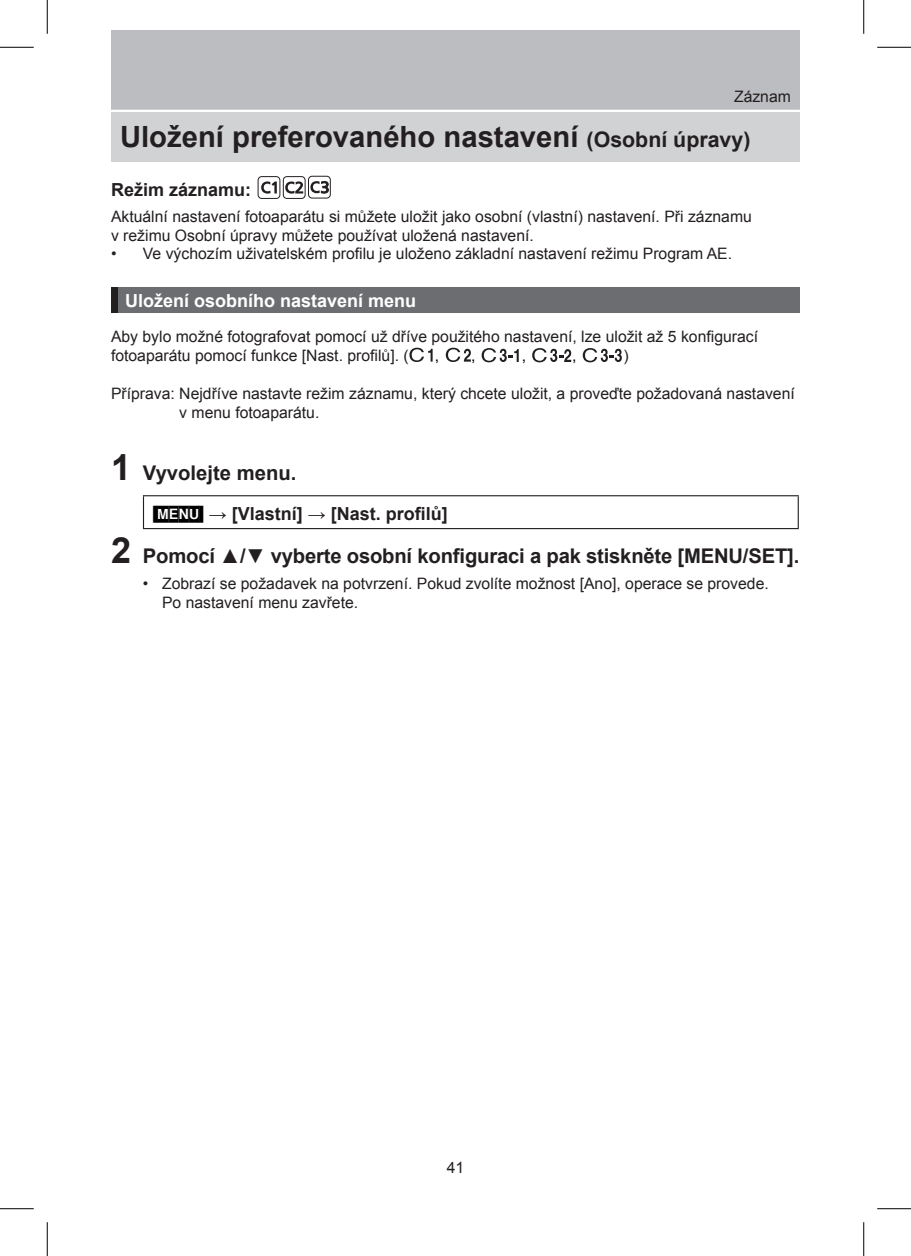
<style>
.page{position:relative;width:911px;height:1256px;background:#fff}
.page>*{position:absolute;margin:0;border:0;box-sizing:border-box;transform-origin:0 0}
.t1{font:700 29.25px "Arial";color:#231f20}
.t2{font:700 20.25px "Arial";letter-spacing:-.01em;color:#231f20}
.t3{font:700 18px "Arial";color:#231f20}
.t4{font:700 18px "Arial";color:#fff}
.t5{font:15.97px "Arial";color:#000}
.t6{font:15.75px/18.9px "Arial";color:#231f20}
.s1{font-size:21.38px}
.s2{font-size:36px}
.s3{font-family:"Display B";font-weight:400;font-size:16.88px;color:#000}
.s4{font-weight:400}
</style>
<div class="page">
<div style="left:111px;top:30px;width:689px;height:81px;background:#bcbdc0"></div>
<div style="left:111px;top:111px;width:689px;height:51px;background:#d1d2d4"></div>
<hr style="left:111px;top:110px;width:689px;height:2px;background:#fff">
<div style="left:258px;top:176px;width:22px;height:23px;border:1px solid #231f20;border-radius:4px"></div>
<svg style="left:261px;top:181px;width:16px;height:12px"></svg>
<div style="left:283px;top:176px;width:22px;height:23px;border:1px solid #231f20;border-radius:4px"></div>
<svg style="left:285px;top:181px;width:18px;height:12px"></svg>
<div style="left:308px;top:176px;width:23px;height:22px;border:1px solid #231f20;border-radius:4px"></div>
<svg style="left:310px;top:181px;width:19px;height:13px"></svg>
<div style="left:111px;top:287px;width:8px;height:26px;background:#231f20"></div>
<div style="left:119px;top:287px;width:681px;height:26px;background:#6c6d70"></div>
<svg style="left:410px;top:348px;width:23px;height:14px"></svg>
<svg style="left:446px;top:348px;width:25px;height:14px"></svg>
<svg style="left:482px;top:348px;width:37px;height:14px"></svg>
<svg style="left:532px;top:348px;width:39px;height:14px"></svg>
<svg style="left:583px;top:348px;width:39px;height:14px"></svg>
<hr style="left:143px;top:495px;width:656px;height:1px;background:#231f20">
<hr style="left:143px;top:496px;width:1px;height:32px;background:#231f20">
<hr style="left:798px;top:496px;width:1px;height:32px;background:#231f20">
<hr style="left:143px;top:528px;width:656px;height:1px;background:#231f20">
<hr style="left:0;top:47px;width:34px;height:1px;background:#000">
<hr style="left:877px;top:47px;width:34px;height:1px;background:#000">
<hr style="left:0;top:1208px;width:34px;height:1px;background:#000">
<hr style="left:877px;top:1208px;width:34px;height:1px;background:#000">
<hr style="left:47px;top:0;width:1px;height:34px;background:#000">
<hr style="left:47px;top:1222px;width:1px;height:33px;background:#000">
<hr style="left:863px;top:0;width:1px;height:34px;background:#000">
<hr style="left:863px;top:1222px;width:1px;height:33px;background:#000">
<p class="t6" style="left:734px;top:87px;width:58px">Záznam</p>
<h1 class="t1" style="left:120px;top:120px;width:632px">Uložení preferovaného nastavení <span class="s1">(Osobní úpravy)</span></h1>
<p class="t3" style="left:111px;top:180px;width:142px">Režim záznamu:</p>
<p class="t6" style="left:111px;top:207px;width:642px">Aktuální nastavení fotoaparátu si můžete uložit jako osobní (vlastní) nastavení. Při záznamu v režimu Osobní úpravy můžete používat uložená nastavení.</p>
<p class="t6" style="left:111px;top:244px;width:623px">• Ve výchozím uživatelském profilu je uloženo základní nastavení režimu Program AE.</p>
<p class="t4" style="left:125px;top:290px;width:293px">Uložení osobního nastavení menu</p>
<p class="t6" style="left:111px;top:327px;width:648px">Aby bylo možné fotografovat pomocí už dříve použitého nastavení, lze uložit až 5 konfigurací fotoaparátu pomocí funkce [Nast. profilů]. (</p>
<p class="t5" style="left:435px;top:346px;width:6px">,</p>
<p class="t5" style="left:471px;top:346px;width:6px">,</p>
<p class="t5" style="left:522px;top:346px;width:6px">,</p>
<p class="t5" style="left:572px;top:346px;width:6px">,</p>
<p class="t6" style="left:623px;top:346px;width:7px">)</p>
<p class="t6" style="left:179px;top:384px;width:617px;text-indent:-68px">Příprava: Nejdříve nastavte režim záznamu, který chcete uložit, a proveďte požadovaná nastavení v menu fotoaparátu.</p>
<p class="t2" style="left:111px;top:461px;width:187px"><span class="s2">1</span> Vyvolejte menu.</p>
<p class="t3" style="left:153px;top:503px;width:297px"><span class="s3">[MENU]</span> <span class="s4">→</span> [Vlastní] <span class="s4">→</span> [Nast. profilů]</p>
<p class="t2" style="left:111px;top:545px;width:690px"><span class="s2">2</span> Pomocí ▲/▼ vyberte osobní konfiguraci a pak stiskněte [MENU/SET].</p>
<p class="t6" style="left:162px;top:573px;width:608px;text-indent:-19px">• Zobrazí se požadavek na potvrzení. Pokud zvolíte možnost [Ano], operace se provede.<br>Po nastavení menu zavřete.</p>
<p class="t6" style="left:447px;top:1157px;width:19px">41</p>
</div>
